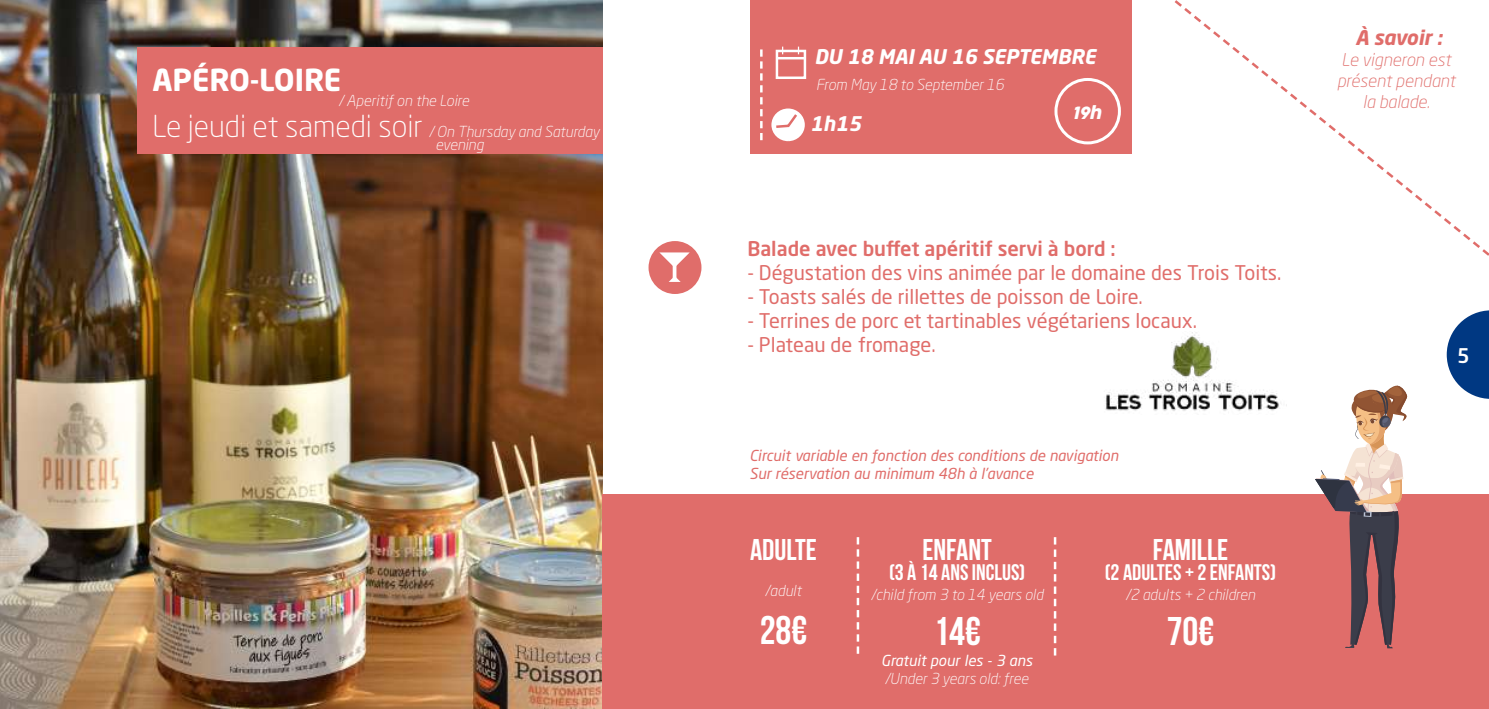
<style>
.page{position:relative;width:1489px;height:709px;background:#fff}
.page>*{position:absolute;margin:0;border:0;box-sizing:border-box;transform-origin:0 0}
.t1{font:700 40px "Bebas Neue";color:#fff}
.t2{font:700 30px "Bebas Neue";color:#fff}
.t3{font:700 30px "Neo Sans Std";color:#fff}
.t4{font:700 22.5px "Bebas Neue";color:#fff}
.t5{font:20px "Neo Sans Std";color:#e06d6a}
.t6{font:500 20px "Neo Sans Std";color:#e06d6a}
.t7{font:italic 700 20px "Neo Sans Std";color:#fff}
.t8{font:italic 700 20px "Neo Sans Std";color:#e06d6a}
.t9{font:500 20px "Neo Sans Std";color:#fff}
.t10{font:italic 300 17.5px/21px "Neo Sans Std";color:#e06d6a;text-align:center}
.t11{font:italic 17px "Cocogoose Pro";color:#fff}
.t12{font:italic 300 15px/31px "Neo Sans Std";color:#fff}
.t13{font:italic 15px/18px "Neo Sans Std";color:#e06d6a}
.t14{font:italic 15px "Neo Sans Std";color:#fff}
.s1{font-style:normal;font-size:30px}
</style>
<div class="page">
<svg style="left:1126px;top:0;width:362px;height:256px"></svg>
<img style="left:0;top:0;width:602px;height:709px">
<svg style="left:1446px;top:310px;width:42px;height:89px"></svg>
<img style="left:1105px;top:332px;width:176px;height:79px">
<div style="left:648px;top:241px;width:53px;height:53px;background:#e06d6a;border-radius:50%"></div>
<svg style="left:659px;top:252px;width:30px;height:16px"></svg>
<svg style="left:672px;top:264px;width:4px;height:12px"></svg>
<svg style="left:669px;top:276px;width:11px;height:6px"></svg>
<div style="left:137px;top:47px;width:465px;height:106px;background:#e06d6a"></div>
<div style="left:749px;top:0;width:382px;height:153px;background:#e06d6a"></div>
<div style="left:775px;top:50px;width:31px;height:29px;border:2px solid #fff"></div>
<hr style="left:776px;top:57px;width:29px;height:2px;background:#fff">
<svg style="left:797px;top:47px;width:2px;height:7px"></svg>
<div style="left:771px;top:108px;width:33px;height:33px;background:#fff;border:2px solid #fff;border-radius:50%"></div>
<svg style="left:773px;top:111px;width:26px;height:18px"></svg>
<svg style="left:760px;top:49px;width:2px;height:91px"></svg>
<div style="left:602px;top:494px;width:886px;height:215px;background:#e06d6a"></div>
<svg style="left:1315px;top:385px;width:91px;height:264px"></svg>
<svg style="left:856px;top:537px;width:3px;height:116px"></svg>
<svg style="left:1053px;top:537px;width:3px;height:118px"></svg>
<div style="left:1054px;top:78px;width:66px;height:66px;border:3px solid #fff;border-radius:50%"></div>
<h2 class="t3" style="left:152px;top:61px;width:190px">APÉRO-LOIRE</h2>
<p class="t12" style="left:152px;top:85px;width:448px;text-indent:186px">/ Aperitif on the Loire<br><span class="s1">Le jeudi et samedi soir</span> / On Thursday and Saturday</p>
<p class="t12" style="left:435px;top:129px;width:50px">evening</p>
<h3 class="t7" style="left:814px;top:44px;width:283px">DU 18 MAI AU 16 SEPTEMBRE</h3>
<p class="t12" style="left:816px;top:69px;width:189px">From May 18 to September 16</p>
<h3 class="t7" style="left:810px;top:111px;width:52px">1h15</h3>
<p class="t11" style="left:1072px;top:101px;width:30px">19h</p>
<h3 class="t6" style="left:747px;top:236px;width:370px">Balade avec buffet apéritif servi à bord :</h3>
<h3 class="t5" style="left:747px;top:261px;width:535px">- Dégustation des vins animée par le domaine des Trois Toits.</h3>
<h3 class="t5" style="left:747px;top:285px;width:397px">- Toasts salés de rillettes de poisson de Loire.</h3>
<h3 class="t5" style="left:747px;top:309px;width:451px">- Terrines de porc et tartinables végétariens locaux.</h3>
<h3 class="t5" style="left:747px;top:333px;width:190px">- Plateau de fromage.</h3>
<p class="t13" style="left:749px;top:446px;width:370px">Circuit variable en fonction des conditions de navigation<br>Sur réservation au minimum 48h à l’avance</p>
<h2 class="t2" style="left:750px;top:533px;width:68px">ADULTE</h2>
<p class="t12" style="left:765px;top:574px;width:38px">/adult</p>
<h1 class="t1" style="left:759px;top:608px;width:49px">28€</h1>
<h2 class="t2" style="left:922px;top:533px;width:71px">ENFANT</h2>
<h3 class="t4" style="left:889px;top:559px;width:137px">(3 À 14 ANS INCLUS)</h3>
<p class="t12" style="left:871px;top:578px;width:173px">/child from 3 to 14 years old</p>
<h1 class="t1" style="left:933px;top:609px;width:49px">14€</h1>
<p class="t14" style="left:881px;top:651px;width:153px">Gratuit pour les - 3 ans</p>
<p class="t12" style="left:885px;top:663px;width:145px">/Under 3 years old: free</p>
<h2 class="t2" style="left:1152px;top:533px;width:77px">FAMILLE</h2>
<h3 class="t4" style="left:1104px;top:559px;width:172px">(2 ADULTES + 2 ENFANTS)</h3>
<p class="t12" style="left:1125px;top:578px;width:131px">/2 adults + 2 children</p>
<h1 class="t1" style="left:1166px;top:609px;width:49px">70€</h1>
<h3 class="t8" style="left:1355px;top:24px;width:88px">À savoir :</h3>
<p class="t10" style="left:1336px;top:49px;width:120px">Le vigneron est présent pendant la balade.</p>
<h3 class="t9" style="left:1456px;top:343px;width:14px">5</h3>
</div>
